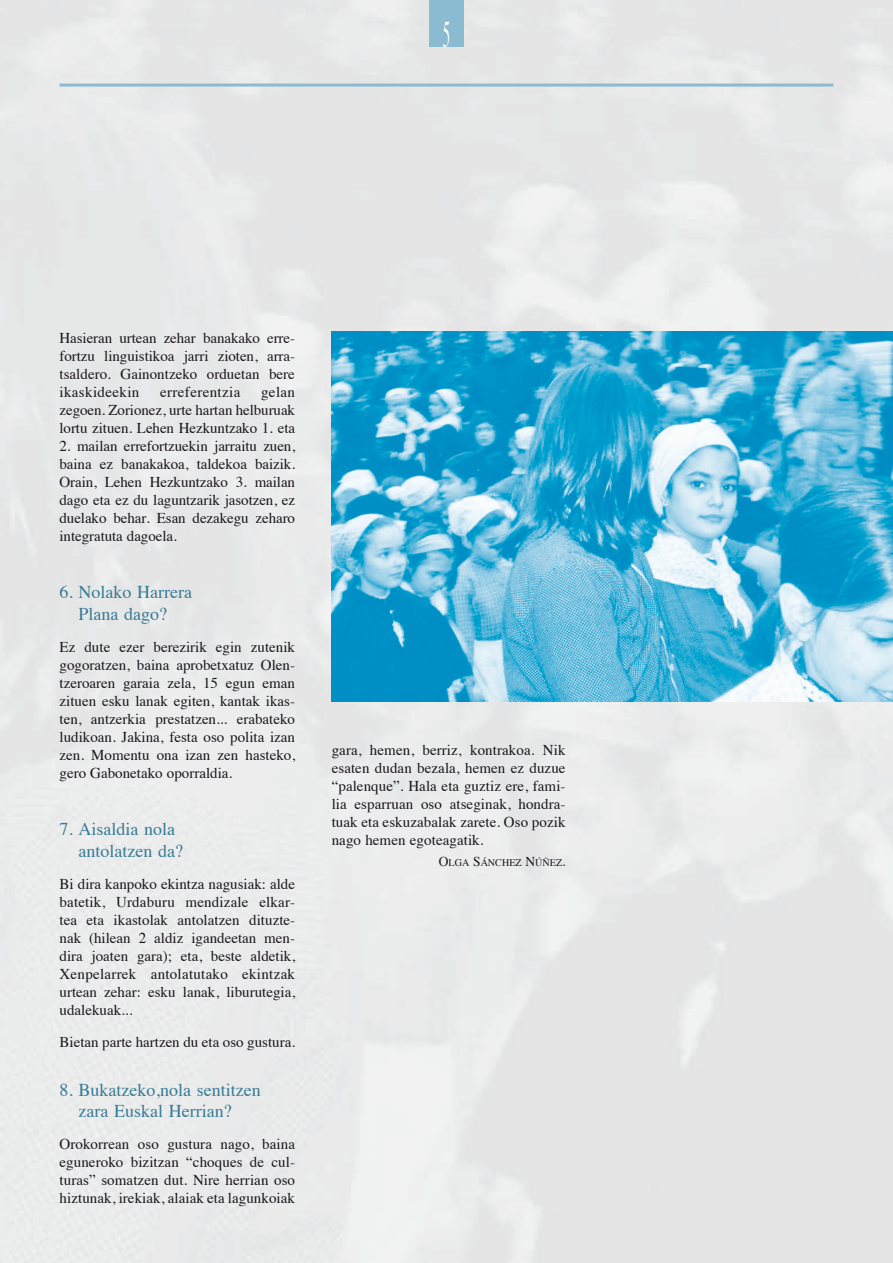
<style>
.page{position:relative;width:893px;height:1263px;background:#e8e8e9}
.page>*{position:absolute;margin:0;border:0;box-sizing:border-box;transform-origin:0 0}
.t1{font:37.5px "Times";color:#fff;scale:.4 1}
.t2{font:18px/21.6px "Times";color:#377b94;text-align:center}
.t3{font:15px/18px "Times";color:#1a171c;text-align:justify}
.t4{font:15px "Times";letter-spacing:.025em;color:#1a171c}
.t5{font:10.2px "Times";color:#1a171c}
.s1{font-size:13.5px}
</style>
<div class="page">
<div style="left:429px;top:0;width:34px;height:47px;background:#8abbd1"></div>
<hr style="left:60px;top:84px;width:773px;height:3px;background:#8abbd1">
<img style="left:332px;top:332px;width:561px;height:370px">
<h1 class="t1" style="left:443px;top:-1px;width:20px">5</h1>
<p class="t3" style="left:60px;top:328px;width:237px">Hasieran urtean zehar banakako erre&shy;fortzu linguistikoa jarri zioten, arra&shy;tsaldero. Gainontzeko orduetan bere ikaskideekin</p>
<p class="t3" style="left:60px;top:382px;width:237px;text-indent:202px">gelan zegoen. Zorionez, urte hartan helburuak lortu zituen. Lehen Hezkuntzako 1. eta</p>
<p class="t3" style="left:60px;top:436px;width:237px">2. mailan errefortzuekin jarraitu zuen, baina ez banakakoa, taldekoa baizik.<br>Orain, Lehen Hezkuntzako 3. mailan dago eta ez du laguntzarik jasotzen, ez duelako behar. Esan dezakegu zeharo integratuta dagoela.</p>
<p class="t4" style="left:160px;top:378px;width:82px">erreferentzia</p>
<p class="t2" style="left:60px;top:580px;width:134px">6. Nolako Harrera<br>Plana dago?</p>
<p class="t3" style="left:60px;top:636px;width:237px">Ez dute ezer berezirik egin zutenik gogoratzen, baina aprobetxatuz Olen&shy;tzeroaren garaia zela, 15 egun eman zituen esku lanak egiten, kantak ikas&shy;ten, antzerkia prestatzen... erabateko ludikoan. Jakina, festa oso polita izan zen. Momentu ona izan zen hasteko, gero Gabonetako oporraldia.</p>
<p class="t2" style="left:79px;top:816px;width:106px;text-align:left;text-indent:-19px">7. Aisaldia nola antolatzen da?</p>
<p class="t3" style="left:60px;top:873px;width:237px">Bi dira kanpoko ekintza nagusiak: alde batetik, Urdaburu mendizale elkar&shy;tea eta ikastolak antolatzen dituzte&shy;nak (hilean 2 aldiz igandeetan men&shy;dira joaten gara); eta, beste aldetik, Xenpelarrek antolatutako ekintzak urtean zehar: esku lanak, liburutegia, udalekuak...</p>
<p class="t3" style="left:60px;top:1032px;width:237px">Bietan parte hartzen du eta oso gustura.</p>
<p class="t2" style="left:60px;top:1077px;width:203px">8. Bukatzeko,nola sentitzen zara Euskal Herrian?</p>
<p class="t3" style="left:60px;top:1134px;width:237px">Orokorrean oso gustura nago, baina eguneroko bizitzan “choques de cul&shy;turas” somatzen dut. Nire herrian oso hiztunak, irekiak, alaiak eta lagunkoiak</p>
<p class="t3" style="left:332px;top:740px;width:235px">gara, hemen, berriz, kontrakoa. Nik esaten dudan bezala, hemen ez duzue “palenque”. Hala eta guztiz ere, fami&shy;lia esparruan oso atseginak, hondra&shy;tuak eta eskuzabalak zarete. Oso pozik nago hemen egoteagatik.</p>
<p class="t5" style="left:439px;top:853px;width:128px"><span class="s1">O</span>LGA <span class="s1">S</span>ÁNCHEZ <span class="s1">N</span>ÚÑEZ<span class="s1">.</span></p>
</div>
